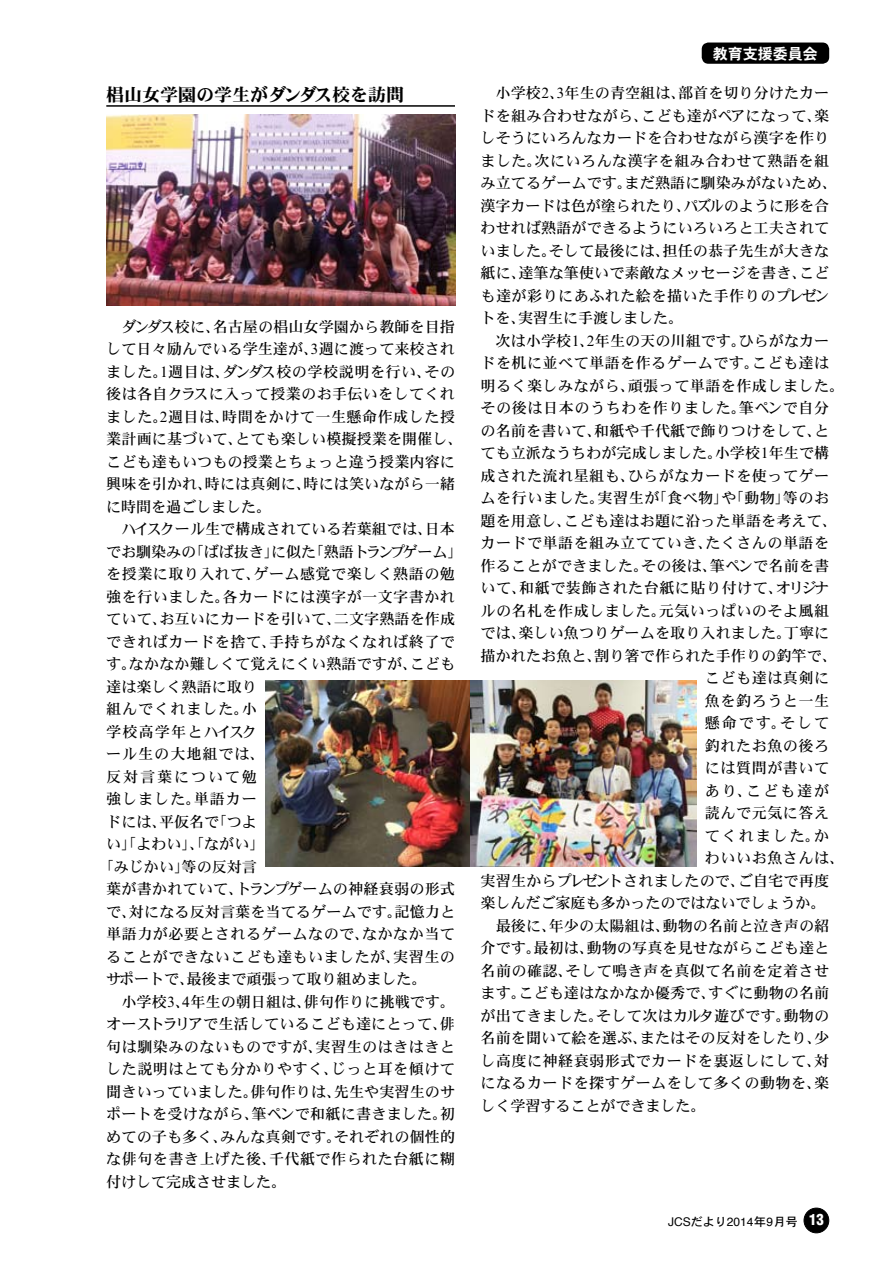
<style>
.page{position:relative;width:893px;height:1263px;background:#fff}
.page>*{position:absolute;margin:0;border:0;box-sizing:border-box;transform-origin:0 0}
.t1{font:18px "DFHS Mincho W9";color:#000}
.t2{font:15px "DFHS Mincho W5";letter-spacing:.01em;color:#000}
.t3{font:15px "DFHS Mincho W5";letter-spacing:.035em;color:#000}
.t4{font:15px "DFHS Mincho W5";letter-spacing:.04em;color:#000}
.t5{font:15px "DFHS Mincho W5";letter-spacing:.065em;color:#000}
.t6{font:15px "DFHS Mincho W5";letter-spacing:.03em;color:#000}
.t7{font:15px "DFHS Mincho W5";letter-spacing:.045em;color:#000}
.t8{font:15px "DFHS Mincho W5";letter-spacing:.08em;color:#000}
.t9{font:15px "DFHS Mincho W5";letter-spacing:.13em;color:#000}
.t10{font:15px "DFHS Gothic W7";color:#fff}
.t11{font:12px "Helvetica";color:#000}
.s1{font-family:"DFHS Gothic W5"}
.s2{font-weight:900;font-stretch:condensed;font-size:15px;color:#fff}
</style>
<div class="page">
<div style="left:804px;top:1208px;width:25px;height:25px;background:#000;border-radius:50%"></div>
<div style="left:804px;top:1208px;width:25px;height:25px;border:1px solid #000;border-radius:50%"></div>
<div style="left:702px;top:43px;width:127px;height:21px;background:#000;border-radius:7px"></div>
<hr style="left:106px;top:105px;width:349px;height:2px;background:#000">
<img style="left:265px;top:680px;width:431px;height:187px">
<img style="left:106px;top:115px;width:349px;height:190px">
<p class="t1" style="left:106px;top:85px;width:299px">椙山女学園の学生がダンダス校を訪問</p>
<p class="t2" style="left:106px;top:319px;width:350px">　ダンダス校に、名古屋の椙山女学園から教師を目指</p>
<p class="t2" style="left:106px;top:341px;width:350px">して日々励んでいる学生達が、3週に渡って来校され</p>
<p class="t4" style="left:106px;top:364px;width:350px">ました。1週目は、ダンダス校の学校説明を行い、その</p>
<p class="t2" style="left:106px;top:386px;width:350px">後は各自クラスに入って授業のお手伝いをしてくれ</p>
<p class="t3" style="left:106px;top:409px;width:350px">ました。2週目は、時間をかけて一生懸命作成した授</p>
<p class="t2" style="left:106px;top:431px;width:358px">業計画に基づいて、とても楽しい模擬授業を開催し、</p>
<p class="t2" style="left:106px;top:454px;width:350px">こども達もいつもの授業とちょっと違う授業内容に</p>
<p class="t2" style="left:106px;top:476px;width:350px">興味を引かれ、時には真剣に、時には笑いながら一緒</p>
<p class="t2" style="left:106px;top:499px;width:166px">に時間を過ごしました。</p>
<p class="t2" style="left:106px;top:521px;width:350px">　ハイスクール生で構成されている若葉組では、日本</p>
<p class="t2" style="left:106px;top:544px;width:358px">でお馴染みの「ばば抜き」に似た「熟語トランプゲーム」</p>
<p class="t3" style="left:106px;top:566px;width:350px">を授業に取り入れて、ゲーム感覚で楽しく熟語の勉</p>
<p class="t3" style="left:106px;top:589px;width:350px">強を行いました。各カードには漢字が一文字書かれ</p>
<p class="t2" style="left:106px;top:611px;width:350px">ていて、お互いにカードを引いて、二文字熟語を作成</p>
<p class="t3" style="left:106px;top:634px;width:350px">できればカードを捨て、手持ちがなくなれば終了で</p>
<p class="t2" style="left:106px;top:656px;width:350px">す。なかなか難しくて覚えにくい熟語ですが、こども</p>
<p class="t2" style="left:106px;top:679px;width:152px">達は楽しく熟語に取り</p>
<p class="t5" style="left:106px;top:701px;width:152px">組んでくれました。小</p>
<p class="t8" style="left:106px;top:724px;width:152px">学校高学年とハイスク</p>
<p class="t5" style="left:106px;top:746px;width:160px">ール生の大地組では、</p>
<p class="t9" style="left:106px;top:769px;width:152px">反対言葉について勉</p>
<p class="t5" style="left:106px;top:791px;width:152px">強しました。単語カー</p>
<p class="t2" style="left:106px;top:814px;width:152px">ドには、平仮名で「つよ</p>
<p class="t2" style="left:106px;top:836px;width:160px">い」「よわい」、「ながい」</p>
<p class="t2" style="left:99px;top:859px;width:160px">「みじかい」等の反対言</p>
<p class="t2" style="left:106px;top:881px;width:350px">葉が書かれていて、トランプゲームの神経衰弱の形式</p>
<p class="t2" style="left:106px;top:904px;width:350px">で、対になる反対言葉を当てるゲームです。記憶力と</p>
<p class="t3" style="left:106px;top:926px;width:350px">単語力が必要とされるゲームなので、なかなか当て</p>
<p class="t3" style="left:106px;top:949px;width:350px">ることができないこども達もいましたが、実習生の</p>
<p class="t2" style="left:106px;top:971px;width:322px">サポートで、最後まで頑張って取り組めました。</p>
<p class="t2" style="left:106px;top:994px;width:350px">　小学校3、4年生の朝日組は、俳句作りに挑戦です。</p>
<p class="t2" style="left:106px;top:1016px;width:350px">オーストラリアで生活しているこども達にとって、俳</p>
<p class="t3" style="left:106px;top:1039px;width:350px">句は馴染みのないものですが、実習生のはきはきと</p>
<p class="t3" style="left:106px;top:1061px;width:350px">した説明はとても分かりやすく、じっと耳を傾けて</p>
<p class="t2" style="left:106px;top:1084px;width:350px">聞きいっていました。俳句作りは、先生や実習生のサ</p>
<p class="t2" style="left:106px;top:1106px;width:350px">ポートを受けながら、筆ペンで和紙に書きました。初</p>
<p class="t2" style="left:106px;top:1129px;width:350px">めての子も多く、みんな真剣です。それぞれの個性的</p>
<p class="t3" style="left:106px;top:1151px;width:350px">な俳句を書き上げた後、千代紙で作られた台紙に糊</p>
<p class="t2" style="left:106px;top:1174px;width:181px">付けして完成させました。</p>
<p class="t10" style="left:713px;top:46px;width:106px">教育支援委員会</p>
<p class="t2" style="left:480px;top:85px;width:350px">　小学校2、3年生の青空組は、部首を切り分けたカー</p>
<p class="t2" style="left:480px;top:108px;width:350px">ドを組み合わせながら、こども達がペアになって、楽</p>
<p class="t2" style="left:480px;top:130px;width:350px">しそうにいろんなカードを合わせながら漢字を作り</p>
<p class="t3" style="left:480px;top:153px;width:350px">ました。次にいろんな漢字を組み合わせて熟語を組</p>
<p class="t2" style="left:480px;top:175px;width:358px">み立てるゲームです。まだ熟語に馴染みがないため、</p>
<p class="t2" style="left:480px;top:198px;width:350px">漢字カードは色が塗られたり、パズルのように形を合</p>
<p class="t2" style="left:480px;top:220px;width:350px">わせれば熟語ができるようにいろいろと工夫されて</p>
<p class="t2" style="left:480px;top:243px;width:350px">いました。そして最後には、担任の恭子先生が大きな</p>
<p class="t2" style="left:480px;top:265px;width:350px">紙に、達筆な筆使いで素敵なメッセージを書き、こど</p>
<p class="t3" style="left:480px;top:288px;width:350px">も達が彩りにあふれた絵を描いた手作りのプレゼン</p>
<p class="t2" style="left:480px;top:310px;width:204px">トを、実習生に手渡しました。</p>
<p class="t2" style="left:480px;top:333px;width:350px">　次は小学校1、2年生の天の川組です。ひらがなカー</p>
<p class="t3" style="left:480px;top:355px;width:350px">ドを机に並べて単語を作るゲームです。こども達は</p>
<p class="t3" style="left:480px;top:378px;width:365px">明るく楽しみながら、頑張って単語を作成しました。</p>
<p class="t7" style="left:480px;top:400px;width:350px">その後は日本のうちわを作りました。筆ペンで自分</p>
<p class="t2" style="left:480px;top:423px;width:350px">の名前を書いて、和紙や千代紙で飾りつけをして、と</p>
<p class="t2" style="left:480px;top:445px;width:350px">ても立派なうちわが完成しました。小学校1年生で構</p>
<p class="t3" style="left:480px;top:468px;width:350px">成された流れ星組も、ひらがなカードを使ってゲー</p>
<p class="t4" style="left:480px;top:490px;width:350px">ムを行いました。実習生が「食べ物」や「動物」等のお</p>
<p class="t2" style="left:480px;top:513px;width:358px">題を用意し、こども達はお題に沿った単語を考えて、</p>
<p class="t3" style="left:480px;top:535px;width:350px">カードで単語を組み立てていき、たくさんの単語を</p>
<p class="t2" style="left:480px;top:558px;width:350px">作ることができました。その後は、筆ペンで名前を書</p>
<p class="t4" style="left:480px;top:580px;width:350px">いて、和紙で装飾された台紙に貼り付けて、オリジナ</p>
<p class="t3" style="left:480px;top:603px;width:350px">ルの名札を作成しました。元気いっぱいのそよ風組</p>
<p class="t2" style="left:480px;top:625px;width:350px">では、楽しい魚つりゲームを取り入れました。丁寧に</p>
<p class="t2" style="left:480px;top:648px;width:358px">描かれたお魚と、割り箸で作られた手作りの釣竿で、</p>
<p class="t4" style="left:705px;top:670px;width:126px">こども達は真剣に</p>
<p class="t4" style="left:705px;top:693px;width:126px">魚を釣ろうと一生</p>
<p class="t2" style="left:705px;top:715px;width:126px">懸命です。そして</p>
<p class="t4" style="left:705px;top:738px;width:126px">釣れたお魚の後ろ</p>
<p class="t4" style="left:705px;top:760px;width:126px">には質問が書いて</p>
<p class="t2" style="left:705px;top:783px;width:126px">あり、こども達が</p>
<p class="t4" style="left:705px;top:805px;width:126px">読んで元気に答え</p>
<p class="t2" style="left:705px;top:828px;width:126px">てくれました。か</p>
<p class="t4" style="left:705px;top:850px;width:141px">わいいお魚さんは、</p>
<p class="t2" style="left:480px;top:873px;width:350px">実習生からプレゼントされましたので、ご自宅で再度</p>
<p class="t2" style="left:480px;top:895px;width:346px">楽しんだご家庭も多かったのではないでしょうか。</p>
<p class="t2" style="left:480px;top:918px;width:350px">　最後に、年少の太陽組は、動物の名前と泣き声の紹</p>
<p class="t2" style="left:480px;top:940px;width:350px">介です。最初は、動物の写真を見せながらこども達と</p>
<p class="t3" style="left:480px;top:963px;width:350px">名前の確認、そして鳴き声を真似て名前を定着させ</p>
<p class="t2" style="left:480px;top:985px;width:350px">ます。こども達はなかなか優秀で、すぐに動物の名前</p>
<p class="t6" style="left:480px;top:1008px;width:350px">が出てきました。そして次はカルタ遊びです。動物の</p>
<p class="t2" style="left:480px;top:1030px;width:350px">名前を聞いて絵を選ぶ、またはその反対をしたり、少</p>
<p class="t3" style="left:480px;top:1053px;width:350px">し高度に神経衰弱形式でカードを裏返しにして、対</p>
<p class="t3" style="left:480px;top:1075px;width:350px">になるカードを探すゲームをして多くの動物を、楽</p>
<p class="t2" style="left:480px;top:1098px;width:226px">しく学習することができました。</p>
<p class="t11" style="left:668px;top:1212px;width:157px">JCS<span class="s1">だより</span>2014<span class="s1">年</span>9<span class="s1">月号</span> <span class="s2">13</span></p>
</div>
